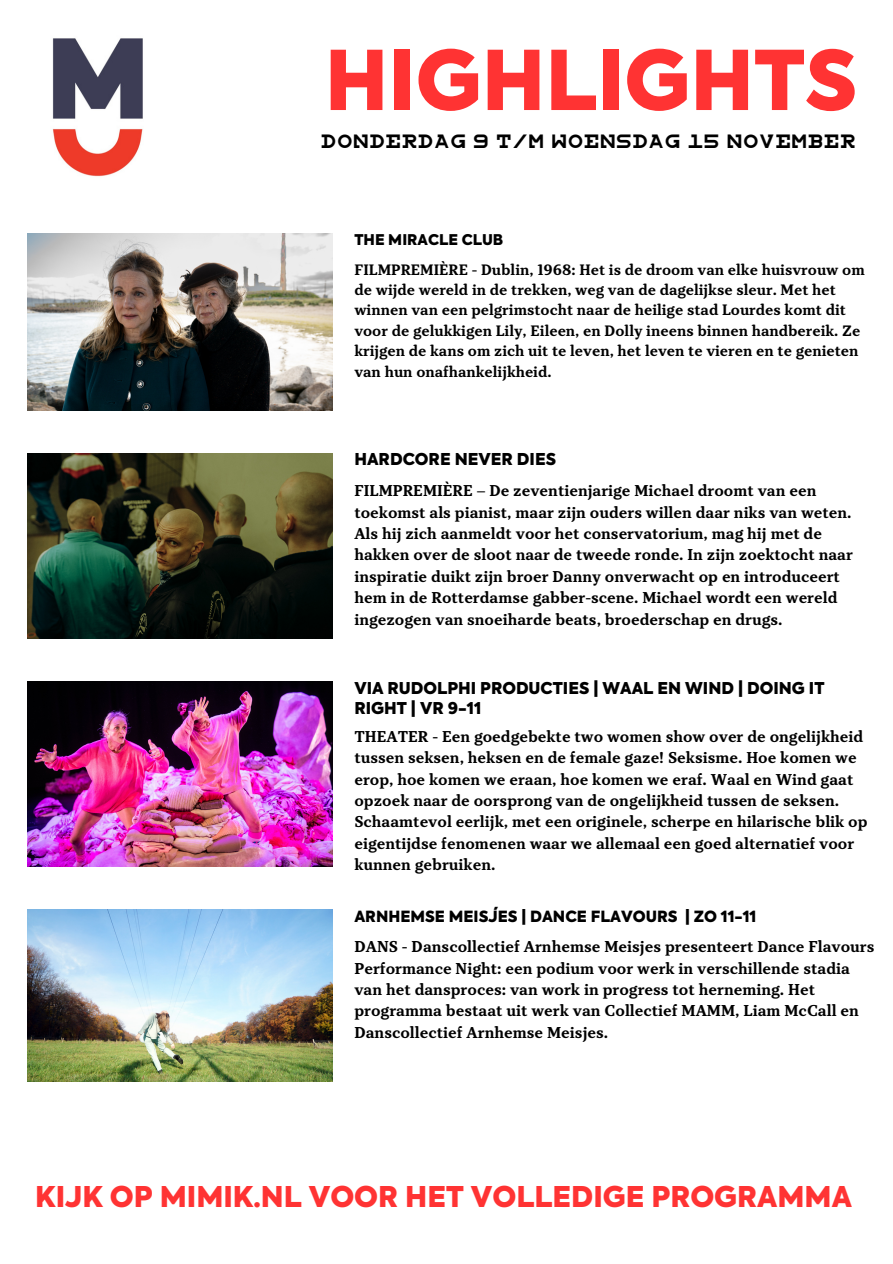
<style>
.page{position:relative;width:893px;height:1264px;background:#fff}
.page>*{position:absolute;margin:0;border:0;box-sizing:border-box;transform-origin:0 0}
.t1{font:900 81.6px "Axiforma";color:#f33}
.t2{font:900 28.35px "Axiforma";color:#f33}
.t3{font:900 16.2px/20.2px "Axiforma";color:#000}
.t4{font:700 15.6px/21.3px "TT Tricks";color:#000}
.t5{font:900 15.3px "Axiforma";color:#000}
.t6{font:700 15px/20.4px "TT Tricks";color:#000}
.t7{font:900 14.7px "Axiforma";color:#000}
.t8{font:13.5px "Snellen";color:#000}
</style>
<div class="page">
<img style="left:52px;top:38px;width:91px;height:139px">
<img style="left:27px;top:909px;width:305px;height:172px">
<img style="left:27px;top:453px;width:305px;height:185px">
<img style="left:27px;top:233px;width:305px;height:177px">
<img style="left:27px;top:681px;width:305px;height:185px">
<p class="t1" style="left:325px;top:47px;width:534px">HIGHLIGHTS</p>
<p class="t8" style="left:322px;top:136px;width:537px">DONDERDAG 9 T/M WOENSDAG 15 NOVEMBER</p>
<p class="t7" style="left:354px;top:233px;width:150px">THE MIRACLE CLUB</p>
<p class="t6" style="left:354px;top:259px;width:512px">FILMPREMIÈRE - Dublin, 1968: Het is de droom van elke huisvrouw om de wijde wereld in de trekken, weg van de dagelijkse sleur. Met het winnen van een pelgrimstocht naar de heilige stad Lourdes komt dit voor de gelukkigen Lily, Eileen, en Dolly ineens binnen handbereik. Ze krijgen de kans om zich uit te leven, het leven te vieren en te genieten van hun onafhankelijkheid.</p>
<p class="t3" style="left:354px;top:450px;width:203px">HARDCORE NEVER DIES</p>
<p class="t4" style="left:354px;top:480px;width:500px">FILMPREMIÈRE – De zeventienjarige Michael droomt van een toekomst als pianist, maar zijn ouders willen daar niks van weten.<br>Als hij zich aanmeldt voor het conservatorium, mag hij met de hakken over de sloot naar de tweede ronde. In zijn zoektocht naar inspiratie duikt zijn broer Danny onverwacht op en introduceert hem in de Rotterdamse gabber-scene. Michael wordt een wereld ingezogen van snoeiharde beats, broederschap en drugs.</p>
<p class="t3" style="left:354px;top:679px;width:471px">VIA RUDOLPHI PRODUCTIES | WAAL EN WIND | DOING IT<br>RIGHT | VR 9-11</p>
<p class="t4" style="left:354px;top:726px;width:514px">THEATER - Een goedgebekte two women show over de ongelijkheid tussen seksen, heksen en de female gaze! Seksisme. Hoe komen we erop, hoe komen we eraan, hoe komen we eraf. Waal en Wind gaat opzoek naar de oorsprong van de ongelijkheid tussen de seksen.<br>Schaamtevol eerlijk, met een originele, scherpe en hilarische blik op eigentijdse fenomenen waar we allemaal een goed alternatief voor kunnen gebruiken.</p>
<p class="t5" style="left:354px;top:909px;width:403px">ARNHEMSE MEISJES | DANCE FLAVOURS | ZO 11-11</p>
<p class="t4" style="left:354px;top:936px;width:521px">DANS - Danscollectief Arnhemse Meisjes presenteert Dance Flavours Performance Night: een podium voor werk in verschillende stadia van het dansproces: van work in progress tot herneming. Het programma bestaat uit werk van Collectief MAMM, Liam McCall en Danscollectief Arnhemse Meisjes.</p>
<p class="t2" style="left:35px;top:1184px;width:818px">KIJK OP MIMIK.NL VOOR HET VOLLEDIGE PROGRAMMA</p>
</div>
